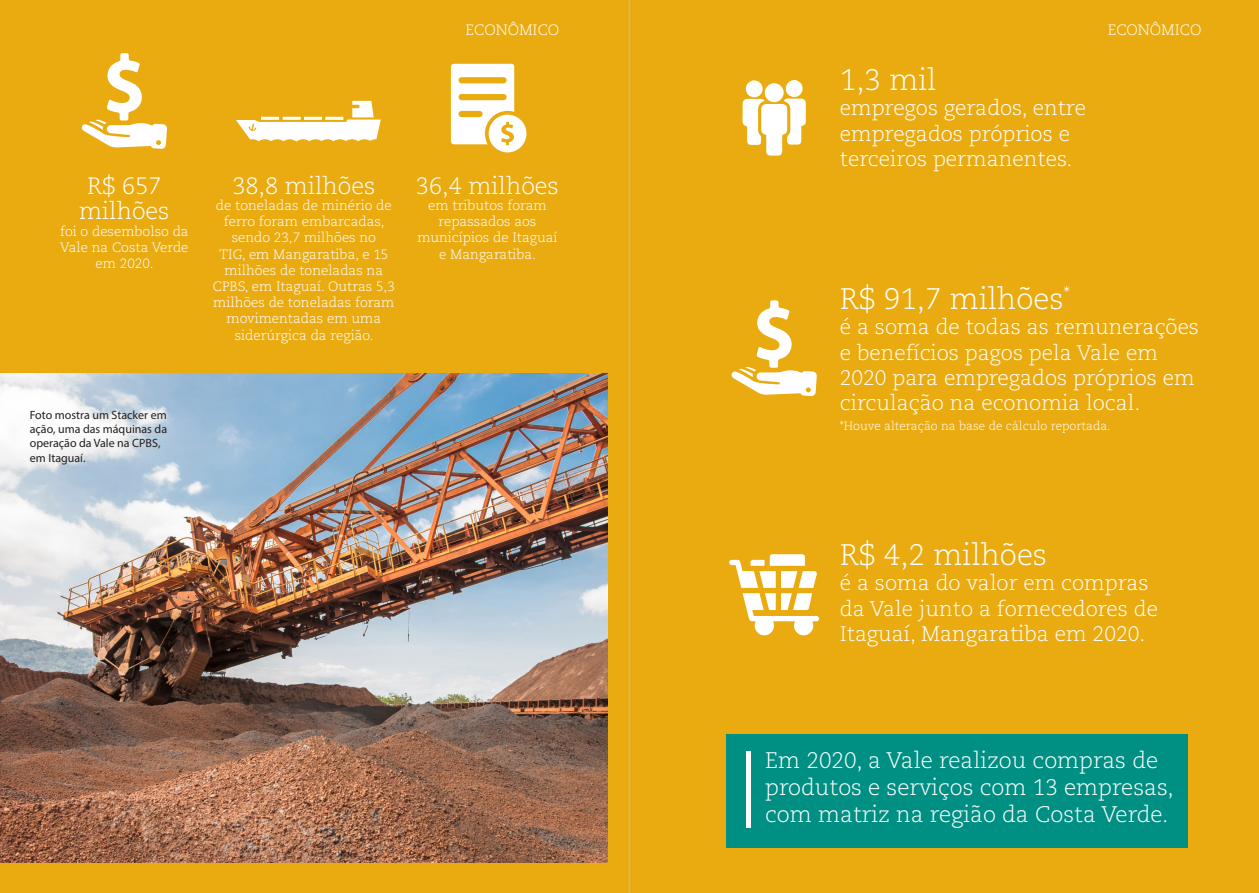
<style>
.page{position:relative;width:1259px;height:893px;background:#fff}
.page>*{position:absolute;margin:0;border:0;box-sizing:border-box;transform-origin:0 0}
.Título{font:300 29.7px "Caecilia LT Std";color:#fff}
.Título-2{font:300 23.55px/25.7px "Caecilia LT Std";color:#fff;text-align:center}
.Título-3{font:300 22.5px/27px "Caecilia LT Std";color:#fff}
.Título-4{font:300 21px/25.2px "Caecilia LT Std";color:#fff}
.t1{font:300 15px "Caecilia LT Std";color:#fff}
.Título-5{font:300 13.5px/16.2px "Caecilia LT Std";color:#fff;text-align:center}
.t2{font:12px/14.4px "Myriad Pro";color:#231f20}
.Título-6{font:300 12px "Caecilia LT Std";color:#fff}
</style>
<div class="page">
<div style="left:0;top:0;width:651px;height:893px;background:#eaab11"></div>
<svg style="left:82px;top:53px;width:85px;height:96px"></svg>
<svg style="left:451px;top:64px;width:75px;height:88px"></svg>
<svg style="left:236px;top:101px;width:145px;height:41px"></svg>
<img style="left:0;top:374px;width:608px;height:489px">
<div style="left:608px;top:0;width:651px;height:893px;background:#eaab11"></div>
<svg style="left:731px;top:300px;width:86px;height:96px"></svg>
<svg style="left:742px;top:80px;width:64px;height:76px"></svg>
<svg style="left:729px;top:554px;width:90px;height:81px"></svg>
<div style="left:726px;top:733px;width:461px;height:114px;background:#008f83"></div>
<hr style="left:746px;top:751px;width:4px;height:76px;background:#fff">
<hr style="left:629px;top:0;width:1px;height:893px;background:#c5c6c8">
<p class="t1" style="left:465px;top:21px;width:95px">ECONÔMICO</p>
<p class="Título-2" style="left:79px;top:173px;width:92px">R$ 657 milhões</p>
<p class="Título-5" style="left:60px;top:223px;width:130px">foi o desembolso da<br>Vale na Costa Verde em 2020.</p>
<p class="Título-2" style="left:232px;top:173px;width:144px">38,8 milhões</p>
<p class="Título-5" style="left:213px;top:198px;width:183px">de toneladas de minério de ferro foram embarcadas, sendo 23,7 milhões no<br>TIG, em Mangaratiba, e 15 milhões de toneladas na<br>CPBS, em Itaguaí. Outras 5,3 milhões de toneladas foram movimentadas em uma siderúrgica da região.</p>
<p class="Título-2" style="left:416px;top:173px;width:144px">36,4 milhões</p>
<p class="Título-5" style="left:417px;top:198px;width:142px">em tributos foram repassados aos municípios de Itaguaí e Mangaratiba.</p>
<p class="t2" style="left:30px;top:407px;width:139px">Foto mostra um Stacker em ação, uma das máquinas da operação da Vale na CPBS, em Itaguaí.</p>
<p class="Título" style="left:840px;top:63px;width:98px">1,3 mil</p>
<p class="Título-4" style="left:840px;top:96px;width:248px">empregos gerados, entre empregados próprios e terceiros permanentes.</p>
<p class="t1" style="left:1107px;top:21px;width:95px">ECONÔMICO</p>
<p class="Título" style="left:840px;top:282px;width:231px">R$ 91,7 milhões<sup>*</sup></p>
<p class="Título-4" style="left:840px;top:315px;width:361px">é a soma de todas as remunerações e benefícios pagos pela Vale em<br>2020 para empregados próprios em circulação na economia local.</p>
<p class="Título-6" style="left:840px;top:419px;width:272px">*Houve alteração na base de cálculo reportada.</p>
<p class="Título" style="left:840px;top:538px;width:209px">R$ 4,2 milhões</p>
<p class="Título-4" style="left:840px;top:571px;width:320px">é a soma do valor em compras da Vale junto a fornecedores de<br>Itaguaí, Mangaratiba em 2020.</p>
<p class="Título-3" style="left:765px;top:748px;width:410px">Em 2020, a Vale realizou compras de produtos e serviços com 13 empresas, com matriz na região da Costa Verde.</p>
</div>
